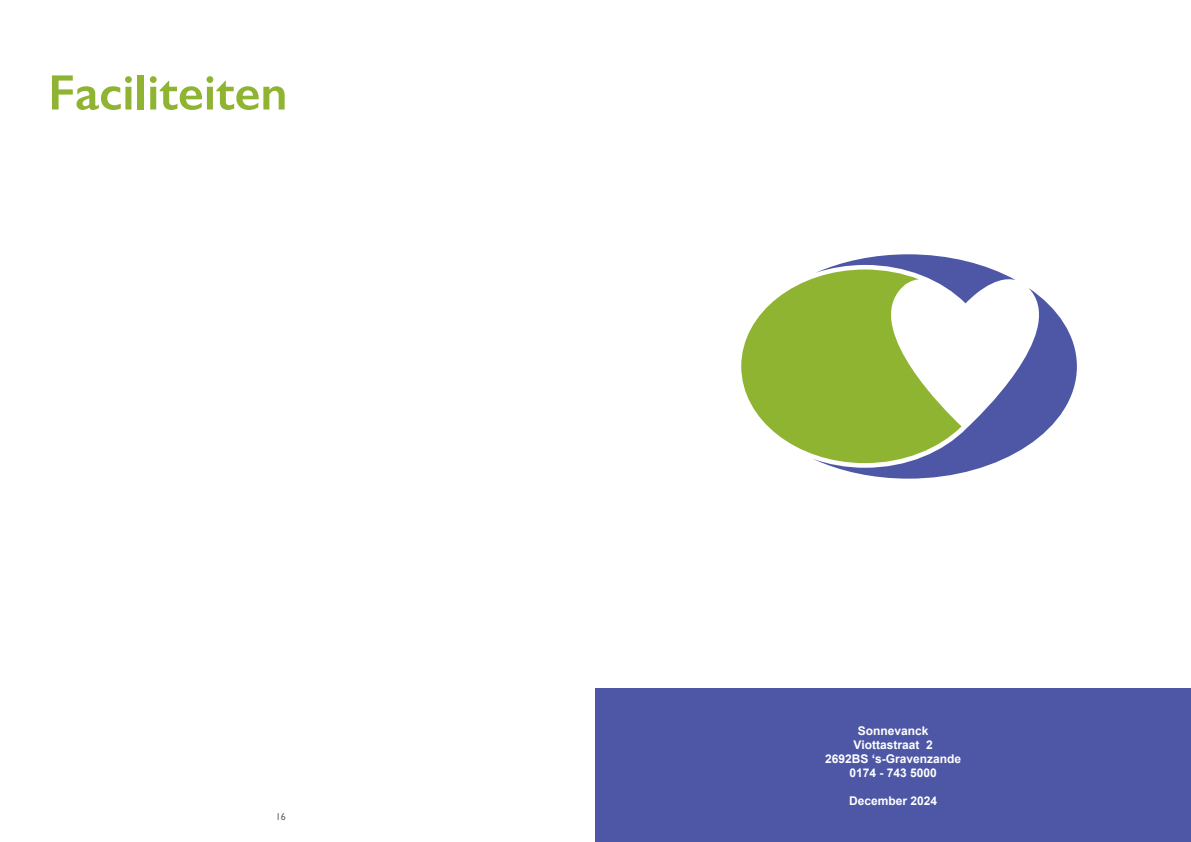
<style>
.page{position:relative;width:1191px;height:842px;background:#fff}
.page>*{position:absolute;margin:0;border:0;box-sizing:border-box;transform-origin:0 0}
.Kop_3{font:600 50px "Gill Sans";color:#8fb431}
.Kop_3-2{font:700 12px "Arial";color:#fff}
.t1{font:10px "Gill Sans";color:#6c6d70}
</style>
<div class="page">
<div style="left:595px;top:689px;width:596px;height:153px;background:#4d57a5"></div>
<svg style="left:823px;top:288px;width:254px;height:191px"></svg>
<svg style="left:822px;top:254px;width:193px;height:49px"></svg>
<svg style="left:741px;top:270px;width:220px;height:193px;fill:#8fb431"></svg>
<p class="Kop_3" style="left:48px;top:62px;width:241px">Faciliteiten</p>
<p class="t1" style="left:276px;top:810px;width:11px">16</p>
<p class="Kop_3-2" style="left:858px;top:722px;width:72px">Sonnevanck</p>
<p class="Kop_3-2" style="left:853px;top:736px;width:81px">Viottastraat 2</p>
<p class="Kop_3-2" style="left:825px;top:750px;width:138px">2692BS ‘s-Gravenzande</p>
<p class="Kop_3-2" style="left:849px;top:764px;width:89px">0174 - 743 5000</p>
<p class="Kop_3-2" style="left:849px;top:792px;width:90px">December 2024</p>
</div>
